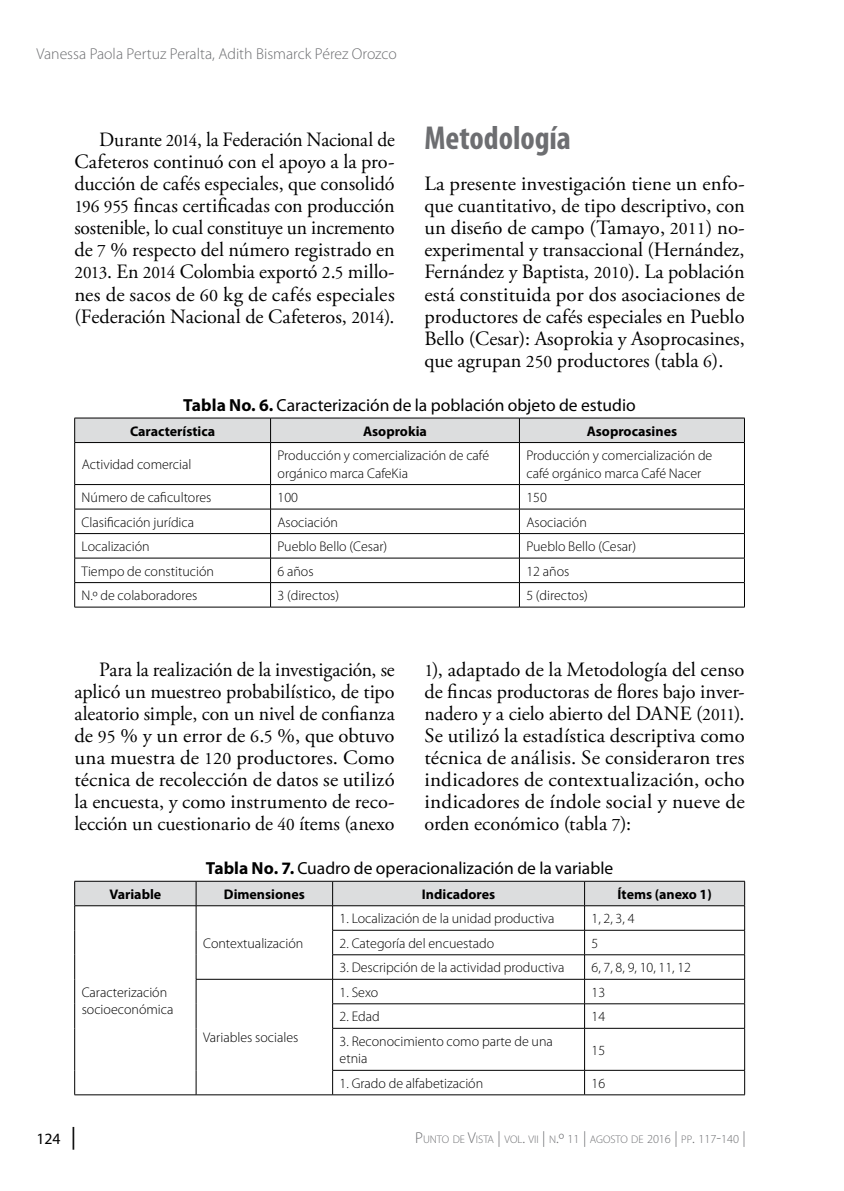
<style>
.page{position:relative;width:844px;height:1191px;background:#fff}
.page>*{position:absolute;margin:0;border:0;box-sizing:border-box;transform-origin:0 0}
.t1{font:700 condensed 33.25px "Myriad Pro";color:#6d6e71}
.t2{font:20.3px/22.1px "Adobe Garamond Pro";color:#000;text-align:justify}
.t3{font:20.3px/22.1px "Adobe Garamond Pro";color:#000;text-align:justify;scale:.96 1}
.t4{font:17.5px "Myriad Pro";color:#000}
.t5{font:300 15.75px "Myriad Pro";color:#6d6e71}
.t6{font:15.75px "Myriad Pro";color:#000}
.t7{font:300 14px/17.5px "Myriad Pro";color:#000}
.t8{font:700 14px "Myriad Pro";color:#000}
.t9{font:300 11.03px "Myriad Pro";color:#6d6e71}
.s1{font-size:17.5px}
.s2{font-weight:700}
.s3{font-size:22.75px}
.s4{font-size:15.75px}
.s5{font-size:12.25px}
</style>
<div class="page">
<div style="left:74px;top:418px;width:671px;height:24px;background:#dcddde"></div>
<hr style="left:74px;top:442px;width:196px;height:1px;background:#000">
<hr style="left:74px;top:443px;width:1px;height:41px;background:#000">
<hr style="left:270px;top:442px;width:249px;height:1px;background:#000">
<hr style="left:270px;top:443px;width:1px;height:41px;background:#000">
<hr style="left:519px;top:442px;width:225px;height:1px;background:#000">
<hr style="left:519px;top:443px;width:1px;height:41px;background:#000">
<hr style="left:744px;top:443px;width:1px;height:41px;background:#000">
<hr style="left:74px;top:484px;width:196px;height:1px;background:#000">
<hr style="left:270px;top:484px;width:249px;height:1px;background:#000">
<hr style="left:519px;top:484px;width:225px;height:1px;background:#000">
<hr style="left:74px;top:509px;width:196px;height:1px;background:#000">
<hr style="left:270px;top:509px;width:249px;height:1px;background:#000">
<hr style="left:519px;top:509px;width:225px;height:1px;background:#000">
<hr style="left:74px;top:533px;width:196px;height:1px;background:#000">
<hr style="left:270px;top:533px;width:249px;height:1px;background:#000">
<hr style="left:519px;top:533px;width:225px;height:1px;background:#000">
<hr style="left:74px;top:558px;width:196px;height:1px;background:#000">
<hr style="left:270px;top:558px;width:249px;height:1px;background:#000">
<hr style="left:519px;top:558px;width:225px;height:1px;background:#000">
<hr style="left:74px;top:582px;width:196px;height:1px;background:#000">
<svg style="left:74px;top:485px;width:1px;height:122px"></svg>
<hr style="left:270px;top:582px;width:249px;height:1px;background:#000">
<svg style="left:270px;top:485px;width:1px;height:122px"></svg>
<hr style="left:519px;top:582px;width:225px;height:1px;background:#000">
<svg style="left:519px;top:485px;width:1px;height:122px"></svg>
<svg style="left:744px;top:485px;width:1px;height:122px"></svg>
<hr style="left:74px;top:607px;width:196px;height:1px;background:#000">
<hr style="left:270px;top:607px;width:249px;height:1px;background:#000">
<hr style="left:519px;top:607px;width:225px;height:1px;background:#000">
<hr style="left:74px;top:1028px;width:1px;height:42px;background:#000">
<svg style="left:74px;top:1070px;width:1px;height:24px"></svg>
<hr style="left:74px;top:1094px;width:122px;height:1px;background:#000">
<hr style="left:196px;top:1028px;width:1px;height:42px;background:#000">
<svg style="left:196px;top:1070px;width:1px;height:24px"></svg>
<hr style="left:196px;top:1094px;width:136px;height:1px;background:#000">
<svg style="left:74px;top:881px;width:671px;height:147px"></svg>
<hr style="left:332px;top:1028px;width:252px;height:1px;background:#000">
<hr style="left:332px;top:1028px;width:1px;height:42px;background:#000">
<hr style="left:584px;top:1028px;width:160px;height:1px;background:#000">
<hr style="left:584px;top:1028px;width:1px;height:42px;background:#000">
<hr style="left:744px;top:1028px;width:1px;height:42px;background:#000">
<hr style="left:332px;top:1070px;width:252px;height:1px;background:#000">
<svg style="left:332px;top:1070px;width:1px;height:24px"></svg>
<hr style="left:584px;top:1070px;width:160px;height:1px;background:#000">
<svg style="left:584px;top:1070px;width:1px;height:24px"></svg>
<svg style="left:744px;top:1070px;width:1px;height:24px"></svg>
<hr style="left:332px;top:1094px;width:252px;height:1px;background:#000">
<hr style="left:584px;top:1094px;width:160px;height:1px;background:#000">
<p class="t5" style="left:36px;top:45px;width:362px">Vanessa Paola Pertuz Peralta, Adith Bismarck Pérez Orozco</p>
<p class="t3" style="left:74px;top:129px;width:335px;text-indent:25px">Durante <span class="s1">2014</span>, la Federación Nacional de Cafeteros continuó con el apoyo a la pro&shy;ducción de cafés especiales, que consolidó <span class="s1">196 955</span> fincas certificadas con producción sostenible, lo cual constituye un incremento de <span class="s1">7</span> % respecto del número registrado en <span class="s1">2013</span>. En <span class="s1">2014</span> Colombia exportó <span class="s1">2</span>.<span class="s1">5</span> millo&shy;nes de sacos de <span class="s1">60</span> kg de cafés especiales (Federación Nacional de Cafeteros, <span class="s1">2014</span>).</p>
<h1 class="t1" style="left:424px;top:117px;width:148px">Metodología</h1>
<p class="t2" style="left:424px;top:173px;width:322px">La presente investigación tiene un enfo&shy;que cuantitativo, de tipo descriptivo, con un diseño de campo (Tamayo, <span class="s1">2011</span>) no&shy;experimental y transaccional (Hernández, Fernández y Baptista, <span class="s1">2010</span>). La población está constituida por dos asociaciones de productores de cafés especiales en Pueblo Bello (Cesar): Asoprokia y Asoprocasines, que agrupan <span class="s1">250</span> productores (tabla <span class="s1">6</span>).</p>
<p class="t4" style="left:183px;top:394px;width:454px"><span class="s2">Tabla No. 6.</span> Caracterización de la población objeto de estudio</p>
<p class="t8" style="left:130px;top:422px;width:87px">Característica</p>
<p class="t8" style="left:363px;top:422px;width:65px">Asoprokia</p>
<p class="t8" style="left:586px;top:422px;width:92px">Asoprocasines</p>
<p class="t7" style="left:82px;top:455px;width:111px">Actividad comercial</p>
<p class="t7" style="left:277px;top:446px;width:213px">Producción y comercialización de café orgánico marca CafeKia</p>
<p class="t7" style="left:526px;top:446px;width:187px">Producción y comercialización de café orgánico marca Café Nacer</p>
<p class="t7" style="left:82px;top:488px;width:131px">Número de caficultores</p>
<p class="t7" style="left:277px;top:488px;width:22px">100</p>
<p class="t7" style="left:526px;top:488px;width:22px">150</p>
<p class="t7" style="left:82px;top:513px;width:114px">Clasificación jurídica</p>
<p class="t7" style="left:277px;top:513px;width:62px">Asociación</p>
<p class="t7" style="left:526px;top:513px;width:62px">Asociación</p>
<p class="t7" style="left:82px;top:537px;width:70px">Localización</p>
<p class="t7" style="left:277px;top:537px;width:111px">Pueblo Bello (Cesar)</p>
<p class="t7" style="left:526px;top:537px;width:111px">Pueblo Bello (Cesar)</p>
<p class="t7" style="left:82px;top:562px;width:134px">Tiempo de constitución</p>
<p class="t7" style="left:277px;top:562px;width:38px">6 años</p>
<p class="t7" style="left:526px;top:562px;width:44px">12 años</p>
<p class="t7" style="left:82px;top:586px;width:117px">N.º de colaboradores</p>
<p class="t7" style="left:277px;top:586px;width:63px">3 (directos)</p>
<p class="t7" style="left:526px;top:586px;width:63px">5 (directos)</p>
<p class="t2" style="left:74px;top:659px;width:322px;text-indent:25px">Para la realización de la investigación, se aplicó un muestreo probabilístico, de tipo aleatorio simple, con un nivel de confianza de <span class="s1">95</span> % y un error de <span class="s1">6</span>.<span class="s1">5</span> %, que obtuvo una muestra de <span class="s1">120</span> productores. Como técnica de recolección de datos se utilizó la encuesta, y como instrumento de reco&shy;lección un cuestionario de <span class="s1">40</span> ítems (anexo</p>
<p class="t2" style="left:424px;top:659px;width:322px"><span class="s1">1</span>), adaptado de la Metodología del censo de fincas productoras de flores bajo inver&shy;nadero y a cielo abierto del DANE (<span class="s1">2011</span>).<br>Se utilizó la estadística descriptiva como técnica de análisis. Se consideraron tres indicadores de contextualización, ocho indicadores de índole social y nueve de orden económico (tabla <span class="s1">7</span>):</p>
<p class="t4" style="left:206px;top:857px;width:409px"><span class="s2">Tabla No. 7.</span> Cuadro de operacionalización de la variable</p>
<p class="t8" style="left:109px;top:885px;width:53px">Variable</p>
<p class="t8" style="left:224px;top:885px;width:82px">Dimensiones</p>
<p class="t8" style="left:422px;top:885px;width:75px">Indicadores</p>
<p class="t8" style="left:617px;top:885px;width:96px">Ítems (anexo 1)</p>
<p class="t7" style="left:82px;top:983px;width:93px">Caracterización socioeconómica</p>
<p class="t7" style="left:203px;top:934px;width:102px">Contextualización</p>
<p class="t7" style="left:203px;top:1028px;width:97px">Variables sociales</p>
<p class="t6" style="left:36px;top:1128px;width:41px">124 <span class="s3">|</span></p>
<p class="t7" style="left:339px;top:909px;width:216px">1. Localización de la unidad productiva</p>
<p class="t7" style="left:591px;top:909px;width:44px">1, 2, 3, 4</p>
<p class="t7" style="left:339px;top:934px;width:156px">2. Categoría del encuestado</p>
<p class="t7" style="left:591px;top:934px;width:8px">5</p>
<p class="t7" style="left:339px;top:958px;width:226px">3. Descripción de la actividad productiva</p>
<p class="t7" style="left:591px;top:958px;width:101px">6, 7, 8, 9, 10, 11, 12</p>
<p class="t7" style="left:339px;top:983px;width:40px">1. Sexo</p>
<p class="t7" style="left:591px;top:983px;width:15px">13</p>
<p class="t7" style="left:339px;top:1007px;width:42px">2. Edad</p>
<p class="t7" style="left:591px;top:1007px;width:15px">14</p>
<p class="t7" style="left:339px;top:1032px;width:215px">3. Reconocimiento como parte de una etnia</p>
<p class="t7" style="left:591px;top:1041px;width:15px">15</p>
<p class="t7" style="left:339px;top:1074px;width:145px">1. Grado de alfabetización</p>
<p class="t7" style="left:591px;top:1074px;width:15px">16</p>
<p class="t9" style="left:415px;top:1133px;width:332px"><span class="s4">P</span>UNTO DE <span class="s4">V</span>ISTA <span class="s4">|</span> VOL<span class="s4">.</span> VII <span class="s4">|</span> N<span class="s4">.º</span> <span class="s5">11</span> <span class="s4">|</span> AGOSTO DE <span class="s5">2016</span> <span class="s4">|</span> PP<span class="s4">.</span> <span class="s5">117</span><span class="s4">-</span><span class="s5">140</span> <span class="s4">|</span></p>
</div>
